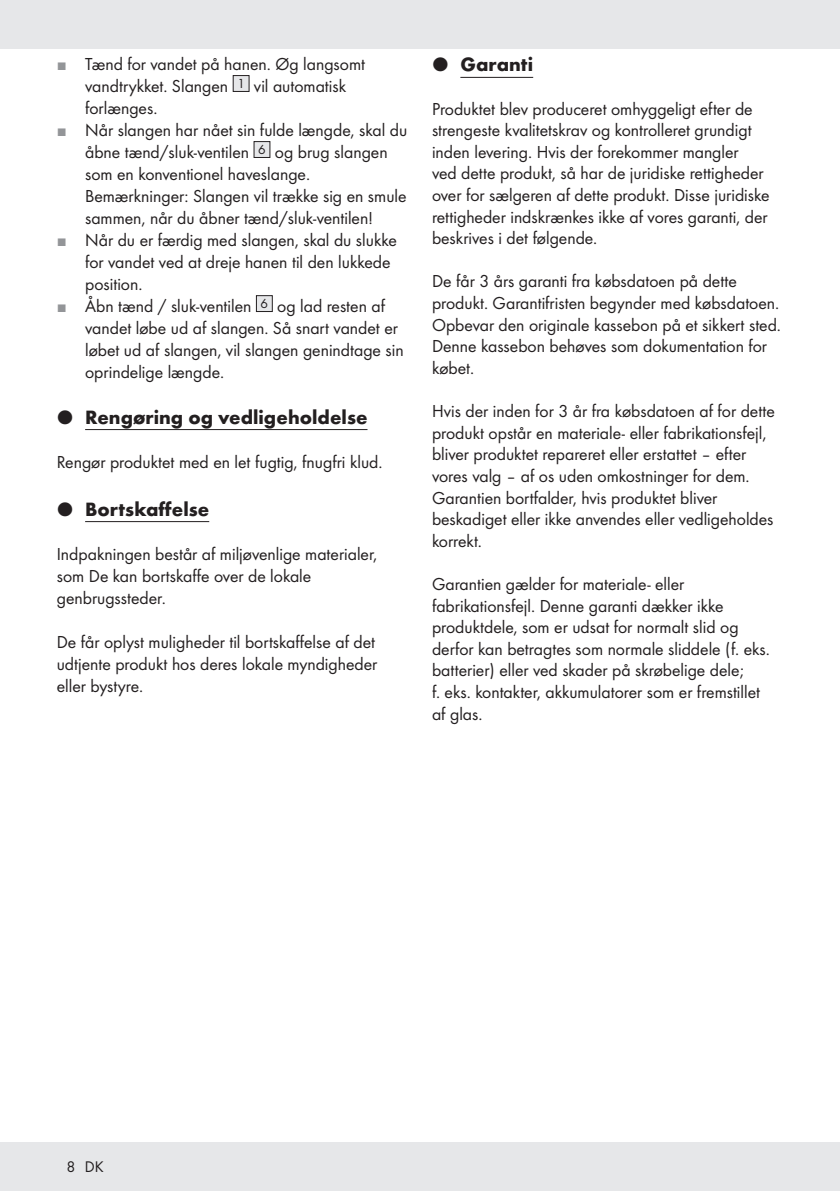
<style>
.page{position:relative;width:840px;height:1191px;background:#fff}
.page>*{position:absolute;margin:0;border:0;box-sizing:border-box;transform-origin:0 0}
.t1{font:700 20px "Futura";color:#231f20}
.t2{font:18px/21.6px "Futura Boo";color:#231f20}
.t3{font:16px "Futura Boo";color:#231f20}
.s1{font-family:"European Pi Three";color:#939598}
.s2{font-family:"European Pi Three";font-weight:400}
</style>
<div class="page">
<div style="left:0;top:1142px;width:839px;height:49px;background:#e6e7e9"></div>
<div style="left:0;top:0;width:839px;height:48px;background:#e6e7e9"></div>
<hr style="left:85px;top:429px;width:282px;height:1px;background:#231f20">
<hr style="left:85px;top:521px;width:124px;height:1px;background:#231f20">
<div style="left:233px;top:76px;width:16px;height:15px;background:#e6e7e9"></div>
<div style="left:233px;top:75px;width:16px;height:17px;border:1px solid #231f20"></div>
<div style="left:254px;top:142px;width:16px;height:15px;background:#e6e7e9"></div>
<div style="left:253px;top:141px;width:17px;height:17px;border:1px solid #231f20"></div>
<div style="left:256px;top:296px;width:16px;height:15px;background:#e6e7e9"></div>
<div style="left:256px;top:295px;width:16px;height:17px;border:1px solid #231f20"></div>
<hr style="left:460px;top:77px;width:73px;height:1px;background:#231f20">
<p class="t2" style="left:57px;top:52px;width:309px"><span class="s1">J</span> Tænd for vandet på hanen. Øg langsomt</p>
<p class="t2" style="left:85px;top:74px;width:262px">vandtrykket. Slangen <sup>1</sup> vil automatisk</p>
<p class="t2" style="left:85px;top:96px;width:74px">forlænges.</p>
<p class="t2" style="left:57px;top:118px;width:352px"><span class="s1">J</span> Når slangen har nået sin fulde længde, skal du</p>
<p class="t2" style="left:85px;top:140px;width:304px">åbne tænd/sluk-ventilen <sup>6</sup> og brug slangen</p>
<p class="t2" style="left:85px;top:162px;width:226px">som en konventionel haveslange.</p>
<p class="t2" style="left:85px;top:184px;width:323px">Bemærkninger: Slangen vil trække sig en smule</p>
<p class="t2" style="left:85px;top:206px;width:289px">sammen, når du åbner tænd/sluk-ventilen!</p>
<p class="t2" style="left:57px;top:228px;width:341px"><span class="s1">J</span> Når du er færdig med slangen, skal du slukke</p>
<p class="t2" style="left:85px;top:250px;width:307px">for vandet ved at dreje hanen til den lukkede</p>
<p class="t2" style="left:85px;top:272px;width:59px">position.</p>
<p class="t2" style="left:57px;top:294px;width:329px"><span class="s1">J</span> Åbn tænd / sluk-ventilen <sup>6</sup> og lad resten af</p>
<p class="t2" style="left:85px;top:316px;width:314px">vandet løbe ud af slangen. Så snart vandet er</p>
<p class="t2" style="left:85px;top:338px;width:320px">løbet ud af slangen, vil slangen genindtage sin</p>
<p class="t2" style="left:85px;top:360px;width:140px">oprindelige længde.</p>
<p class="t1" style="left:57px;top:402px;width:312px"><span class="s2">P</span> Rengøring og vedligeholdelse</p>
<p class="t2" style="left:57px;top:450px;width:327px">Rengør produktet med en let fugtig, fnugfri klud.</p>
<p class="t1" style="left:57px;top:494px;width:154px"><span class="s2">P</span> Bortskaffelse</p>
<p class="t2" style="left:57px;top:541px;width:322px">Indpakningen består af miljøvenlige materialer, som De kan bortskaffe over de lokale genbrugssteder.</p>
<p class="t2" style="left:57px;top:629px;width:322px">De får oplyst muligheder til bortskaffelse af det udtjente produkt hos deres lokale myndigheder eller bystyre.</p>
<p class="t1" style="left:432px;top:50px;width:103px"><span class="s2">P</span> Garanti</p>
<p class="t2" style="left:432px;top:97px;width:339px">Produktet blev produceret omhyggeligt efter de strengeste kvalitetskrav og kontrolleret grundigt inden levering. Hvis der forekommer mangler<br>ved dette produkt, så har de juridiske rettigheder over for sælgeren af dette produkt. Disse juridiske rettigheder indskrænkes ikke af vores garanti, der beskrives i det følgende.</p>
<p class="t2" style="left:432px;top:270px;width:350px">De får 3 års garanti fra købsdatoen på dette produkt. Garantifristen begynder med købsdatoen.<br>Opbevar den originale kassebon på et sikkert sted.<br>Denne kassebon behøves som dokumentation for købet.</p>
<p class="t2" style="left:432px;top:399px;width:344px">Hvis der inden for 3 år fra købsdatoen af for dette produkt opstår en materiale- eller fabrikationsfejl, bliver produktet repareret eller erstattet – efter vores valg – af os uden omkostninger for dem.<br>Garantien bortfalder, hvis produktet bliver beskadiget eller ikke anvendes eller vedligeholdes korrekt.</p>
<p class="t2" style="left:432px;top:572px;width:339px">Garantien gælder for materiale- eller fabrikationsfejl. Denne garanti dækker ikke produktdele, som er udsat for normalt slid og derfor kan betragtes som normale sliddele (f. eks. batterier) eller ved skader på skrøbelige dele;<br>f. eks. kontakter, akkumulatorer som er fremstillet af glas.</p>
<p class="t3" style="left:66px;top:1155px;width:39px">8 DK</p>
</div>
